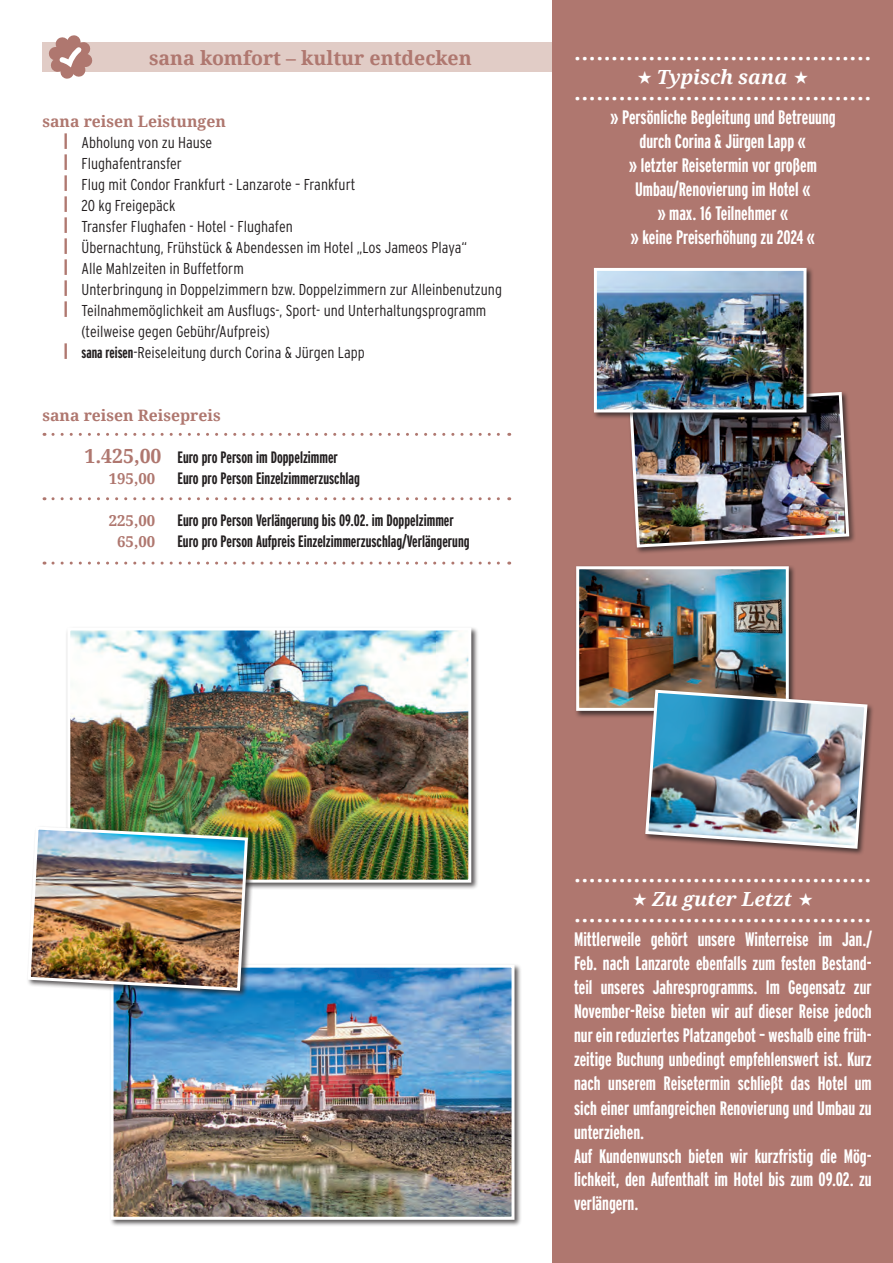
<style>
.page{position:relative;width:893px;height:1263px;background:#fff}
.page>*{position:absolute;margin:0;border:0;box-sizing:border-box;transform-origin:0 0}
.t1{font:700 22.5px "Droid Serif";color:#fff}
.t2{font:700 19.5px/24px "Interstate Compressed";color:#fff;text-align:center}
.t3{font:700 19.5px "Droid Serif";color:#af776f}
.t4{font:italic 700 19.5px "Droid Serif";color:#fff}
.t5{font:700 16.5px "Interstate Compressed";color:#231f20}
.t6{font:300 15.75px "Interstate Condensed";color:#231f20}
.t7{font:700 15.75px "Droid Serif";color:#af776f}
.t8{font:700 15px "Droid Serif";color:#af776f}
.s1{font-weight:900;color:#af776f}
.s2{font-family:"Interstate Compressed";font-weight:700}
.s3{font-family:"Droid Serif";font-size:19.5px;color:#af776f}
</style>
<div class="page">
<div style="left:43px;top:43px;width:510px;height:29px;background:#e1ccc6"></div>
<svg style="left:48px;top:35px;width:45px;height:44px"></svg>
<div style="left:553px;top:0;width:340px;height:1263px;background:#af776f"></div>
<svg style="left:53px;top:433px;width:457px;height:3px"></svg>
<svg style="left:53px;top:497px;width:457px;height:3px"></svg>
<svg style="left:53px;top:562px;width:457px;height:3px"></svg>
<div style="left:574px;top:565px;width:222px;height:153px;background:#231f20;opacity:.75"></div>
<img style="left:580px;top:570px;width:205px;height:137px">
<div style="left:576px;top:566px;width:213px;height:145px;border:3px solid #fff"></div>
<div style="left:644px;top:688px;width:231px;height:168px;background:#231f20;opacity:.75"></div>
<img style="left:644px;top:688px;width:225px;height:162px">
<div style="left:628px;top:391px;width:229px;height:164px;background:#231f20;opacity:.75"></div>
<img style="left:628px;top:391px;width:223px;height:158px">
<div style="left:66px;top:626px;width:413px;height:264px;background:#231f20;opacity:.75"></div>
<img style="left:71px;top:631px;width:396px;height:248px">
<div style="left:67px;top:627px;width:404px;height:256px;border:3px solid #fff"></div>
<div style="left:109px;top:963px;width:413px;height:264px;background:#231f20;opacity:.75"></div>
<img style="left:115px;top:969px;width:395px;height:247px">
<div style="left:111px;top:965px;width:403px;height:255px;border:3px solid #fff"></div>
<div style="left:26px;top:825px;width:229px;height:173px;background:#231f20;opacity:.75"></div>
<img style="left:26px;top:825px;width:224px;height:167px">
<div style="left:592px;top:266px;width:222px;height:154px;background:#231f20;opacity:.75"></div>
<img style="left:598px;top:272px;width:204px;height:136px">
<div style="left:594px;top:268px;width:212px;height:144px;border:3px solid #fff"></div>
<p class="t3" style="left:149px;top:44px;width:324px">sana komfort – kultur entdecken</p>
<p class="t1" style="left:574px;top:36px;width:299px">........................................</p>
<p class="t4" style="left:657px;top:63px;width:132px">Typisch sana</p>
<p class="t1" style="left:574px;top:77px;width:299px">........................................</p>
<p class="t2" style="left:610px;top:105px;width:227px">» Persönliche Begleitung und Betreuung durch Corina &amp; Jürgen Lapp «<br>» letzter Reisetermin vor großem<br>Umbau/Renovierung im Hotel «<br>» max. 16 Teilnehmer «<br>» keine Preiserhöhung zu 2024 «</p>
<p class="t7" style="left:43px;top:110px;width:185px">sana reisen Leistungen</p>
<p class="t6" style="left:64px;top:133px;width:150px"><span class="s1">|</span> Abholung von zu Hause</p>
<p class="t6" style="left:64px;top:154px;width:120px"><span class="s1">|</span> Flughafentransfer</p>
<p class="t6" style="left:64px;top:175px;width:293px"><span class="s1">|</span> Flug mit Condor Frankfurt - Lanzarote – Frankfurt</p>
<p class="t6" style="left:64px;top:196px;width:113px"><span class="s1">|</span> 20 kg Freigepäck</p>
<p class="t6" style="left:64px;top:217px;width:231px"><span class="s1">|</span> Transfer Flughafen - Hotel - Flughafen</p>
<p class="t6" style="left:64px;top:238px;width:405px"><span class="s1">|</span> Übernachtung, Frühstück &amp; Abendessen im Hotel „Los Jameos Playa“</p>
<p class="t6" style="left:64px;top:259px;width:182px"><span class="s1">|</span> Alle Mahlzeiten in Buffetform</p>
<p class="t6" style="left:64px;top:280px;width:440px"><span class="s1">|</span> Unterbringung in Doppelzimmern bzw. Doppelzimmern zur Alleinbenutzung</p>
<p class="t6" style="left:64px;top:301px;width:424px"><span class="s1">|</span> Teilnahmemöglichkeit am Ausflugs-, Sport- und Unterhaltungsprogramm</p>
<p class="t6" style="left:82px;top:322px;width:190px">(teilweise gegen Gebühr/Aufpreis)</p>
<p class="t6" style="left:64px;top:343px;width:303px"><span class="s1">|</span> <span class="s2">sana reisen</span>-Reiseleitung durch Corina &amp; Jürgen Lapp</p>
<p class="t7" style="left:43px;top:404px;width:180px">sana reisen Reisepreis</p>
<p class="t5" style="left:84px;top:448px;width:255px"><span class="s3">1.425,00</span> Euro pro Person im Doppelzimmer</p>
<p class="t8" style="left:109px;top:468px;width:48px">195,00</p>
<p class="t5" style="left:178px;top:469px;width:184px">Euro pro Person Einzelzimmerzuschlag</p>
<p class="t8" style="left:109px;top:510px;width:48px">225,00</p>
<p class="t5" style="left:178px;top:511px;width:278px">Euro pro Person Verlängerung bis 09.02. im Doppelzimmer</p>
<p class="t8" style="left:117px;top:531px;width:39px">65,00</p>
<p class="t5" style="left:178px;top:532px;width:294px">Euro pro Person Aufpreis Einzelzimmerzuschlag/Verlängerung</p>
<p class="t1" style="left:574px;top:858px;width:299px">........................................</p>
<p class="t4" style="left:652px;top:885px;width:142px">Zu guter Letzt</p>
<p class="t1" style="left:574px;top:899px;width:299px">........................................</p>
<p class="t2" style="left:574px;top:927px;width:299px;text-align:left">Mittlerweile gehört unsere Winterreise im Jan./ Feb. nach Lanzarote ebenfalls zum festen Bestand&shy;teil unseres Jahresprogramms. Im Gegensatz zur November-Reise bieten wir auf dieser Reise jedoch nur ein reduziertes Platzangebot – weshalb eine früh&shy;zeitige Buchung unbedingt empfehlenswert ist. Kurz nach unserem Reisetermin schließt das Hotel um sich einer umfangreichen Renovierung und Umbau zu unterziehen.<br>Auf Kundenwunsch bieten wir kurzfristig die Mög&shy;lichkeit, den Aufenthalt im Hotel bis zum 09.02. zu verlängern.</p>
</div>
